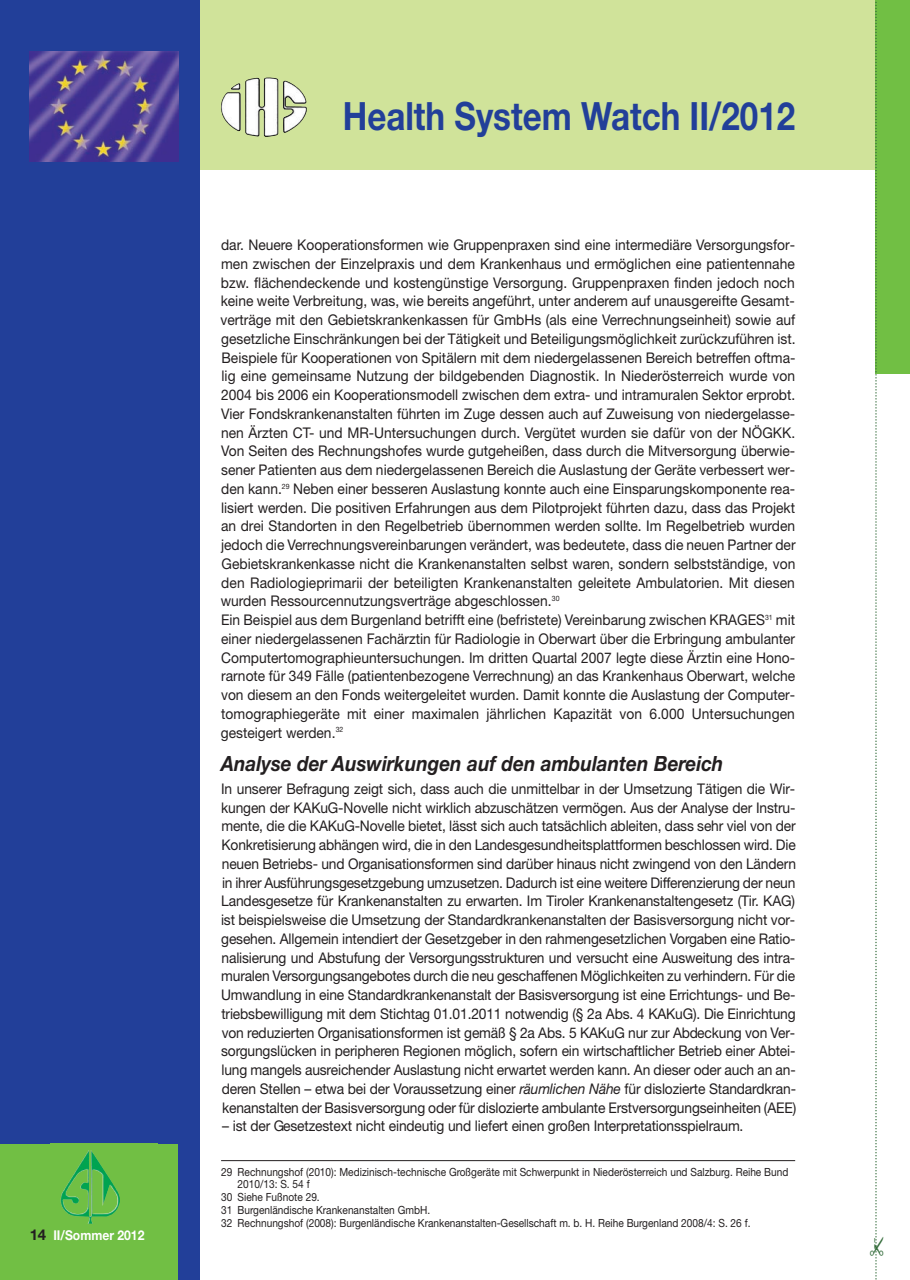
<style>
.page{position:relative;width:910px;height:1280px;background:#fff}
.page>*{position:absolute;margin:0;border:0;box-sizing:border-box;transform-origin:0 0}
.t1{font:700 39px "Helvetica Neue";color:#223f99;scale:.85 1}
.t2{font:22.5px "Monotype Sorts";color:#346c3b}
.t3{font:italic 700 21px "Helvetica Neue";color:#231f20;scale:.9 1}
.t4{font:14.7px/18.8px "Helvetica Neue";color:#231f20;scale:.94 1}
.t5{font:700 13.5px "Helvetica Neue";color:#fff;scale:.9 1}
.t6{font:11.25px "Helvetica Neue";color:#231f20;scale:.9 1}
.s1{font-size:15px;color:#231f20}
.s2{font-style:italic}
</style>
<div class="page">
<div style="left:9px;top:0;width:894px;height:170px;background:#d0e39a"></div>
<div style="left:0;top:0;width:200px;height:1280px;background:#223f99"></div>
<div style="left:0;top:1144px;width:178px;height:136px;background:#71bf44"></div>
<img style="left:60px;top:1150px;width:60px;height:74px">
<img style="left:30px;top:51px;width:149px;height:111px">
<div style="left:876px;top:0;width:34px;height:374px;background:#71bf44"></div>
<img style="left:221px;top:78px;width:86px;height:59px">
<svg style="left:875px;top:0;width:2px;height:1280px"></svg>
<hr style="left:221px;top:1160px;width:574px;height:1px;background:#231f20">
<p class="t5" style="left:30px;top:1230px;width:129px"><span class="s1">14</span> II/Sommer 2012</p>
<h1 class="t1" style="left:343px;top:103px;width:534px">Health System Watch II/2012</h1>
<p class="t4" style="left:221px;top:237px;width:613px">dar. Neuere Kooperationsformen wie Gruppenpraxen sind eine intermediäre Versorgungsfor&shy;men zwischen der Einzelpraxis und dem Krankenhaus und ermöglichen eine patientennahe bzw. flächendeckende und kostengünstige Versorgung. Gruppenpraxen finden jedoch noch keine weite Verbreitung, was, wie bereits angeführt, unter anderem auf unausgereifte Gesamt&shy;verträge mit den Gebietskrankenkassen für GmbHs (als eine Verrechnungseinheit) sowie auf gesetzliche Einschränkungen bei der Tätigkeit und Beteiligungsmöglichkeit zurückzuführen ist.<br>Beispiele für Kooperationen von Spitälern mit dem niedergelassenen Bereich betreffen oftma&shy;lig eine gemeinsame Nutzung der bildgebenden Diagnostik. In Niederösterreich wurde von 2004 bis 2006 ein Kooperationsmodell zwischen dem extra- und intramuralen Sektor erprobt.<br>Vier Fondskrankenanstalten führten im Zuge dessen auch auf Zuweisung von niedergelasse&shy;nen Ärzten CT- und MR-Untersuchungen durch. Vergütet wurden sie dafür von der NÖGKK.<br>Von Seiten des Rechnungshofes wurde gutgeheißen, dass durch die Mitversorgung überwie&shy;sener Patienten aus dem niedergelassenen Bereich die Auslastung der Geräte verbessert wer&shy;den kann.<sup>29</sup> Neben einer besseren Auslastung konnte auch eine Einsparungskomponente rea&shy;lisiert werden. Die positiven Erfahrungen aus dem Pilotprojekt führten dazu, dass das Projekt an drei Standorten in den Regelbetrieb übernommen werden sollte. Im Regelbetrieb wurden jedoch die Verrechnungsvereinbarungen verändert, was bedeutete, dass die neuen Partner der Gebietskrankenkasse nicht die Krankenanstalten selbst waren, sondern selbstständige, von den Radiologieprimarii der beteiligten Krankenanstalten geleitete Ambulatorien. Mit diesen wurden Ressourcennutzungsverträge abgeschlossen.<sup>30<br></sup>Ein Beispiel aus dem Burgenland betrifft eine (befristete) Vereinbarung zwischen KRAGES<sup>31</sup> mit einer niedergelassenen Fachärztin für Radiologie in Oberwart über die Erbringung ambulanter Computertomographieuntersuchungen. Im dritten Quartal 2007 legte diese Ärztin eine Hono&shy;rarnote für 349 Fälle (patientenbezogene Verrechnung) an das Krankenhaus Oberwart, welche von diesem an den Fonds weitergeleitet wurden. Damit konnte die Auslastung der Computer&shy;tomographiegeräte mit einer maximalen jährlichen Kapazität von 6.000 Untersuchungen gesteigert werden.<sup>32</sup></p>
<h3 class="t3" style="left:221px;top:751px;width:560px">Analyse der Auswirkungen auf den ambulanten Bereich</h3>
<p class="t4" style="left:221px;top:781px;width:614px;text-align:justify">In unserer Befragung zeigt sich, dass auch die unmittelbar in der Umsetzung Tätigen die Wir&shy;kungen der KAKuG-Novelle nicht wirklich abzuschätzen vermögen. Aus der Analyse der Instru&shy;mente, die die KAKuG-Novelle bietet, lässt sich auch tatsächlich ableiten, dass sehr viel von der Konkretisierung abhängen wird, die in den Landesgesundheitsplattformen beschlossen wird. Die neuen Betriebs- und Organisationsformen sind darüber hinaus nicht zwingend von den Ländern in ihrer Ausführungsgesetzgebung umzusetzen. Dadurch ist eine weitere Differenzierung der neun Landesgesetze für Krankenanstalten zu erwarten. Im Tiroler Krankenanstaltengesetz (Tir. KAG) ist beispielsweise die Umsetzung der Standardkrankenanstalten der Basisversorgung nicht vor&shy;gesehen. Allgemein intendiert der Gesetzgeber in den rahmengesetzlichen Vorgaben eine Ratio&shy;nalisierung und Abstufung der Versorgungsstrukturen und versucht eine Ausweitung des intra&shy;muralen Versorgungsangebotes durch die neu geschaffenen Möglichkeiten zu verhindern. Für die Umwandlung in eine Standardkrankenanstalt der Basisversorgung ist eine Errichtungs- und Be&shy;triebsbewilligung mit dem Stichtag 01.01.2011 notwendig (§ 2a Abs. 4 KAKuG). Die Einrichtung von reduzierten Organisationsformen ist gemäß § 2a Abs. 5 KAKuG nur zur Abdeckung von Ver&shy;sorgungslücken in peripheren Regionen möglich, sofern ein wirtschaftlicher Betrieb einer Abtei&shy;lung mangels ausreichender Auslastung nicht erwartet werden kann. An dieser oder auch an an&shy;deren Stellen – etwa bei der Voraussetzung einer <span class="s2">räumlichen Nähe</span> für dislozierte Standardkran&shy;kenanstalten der Basisversorgung oder für dislozierte ambulante Erstversorgungseinheiten (AEE)</p>
<p class="t4" style="left:222px;top:1118px;width:556px">– ist der Gesetzestext nicht eindeutig und liefert einen großen Interpretationsspielraum.</p>
<p class="t6" style="left:221px;top:1167px;width:632px">29 Rechnungshof (2010): Medizinisch-technische Großgeräte mit Schwerpunkt in Niederösterreich und Salzburg. Reihe Bund</p>
<p class="t6" style="left:238px;top:1180px;width:82px">2010/13: S. 54 f</p>
<p class="t6" style="left:221px;top:1193px;width:111px">30 Siehe Fußnote 29.</p>
<p class="t6" style="left:221px;top:1206px;width:234px">31 Burgenländische Krankenanstalten GmbH.</p>
<p class="t6" style="left:221px;top:1218px;width:590px">32 Rechnungshof (2008): Burgenländische Krankenanstalten-Gesellschaft m. b. H. Reihe Burgenland 2008/4: S. 26 f.</p>
<h2 class="t2" style="left:863px;top:1257px;width:23px;rotate:-90deg">#</h2>
</div>
